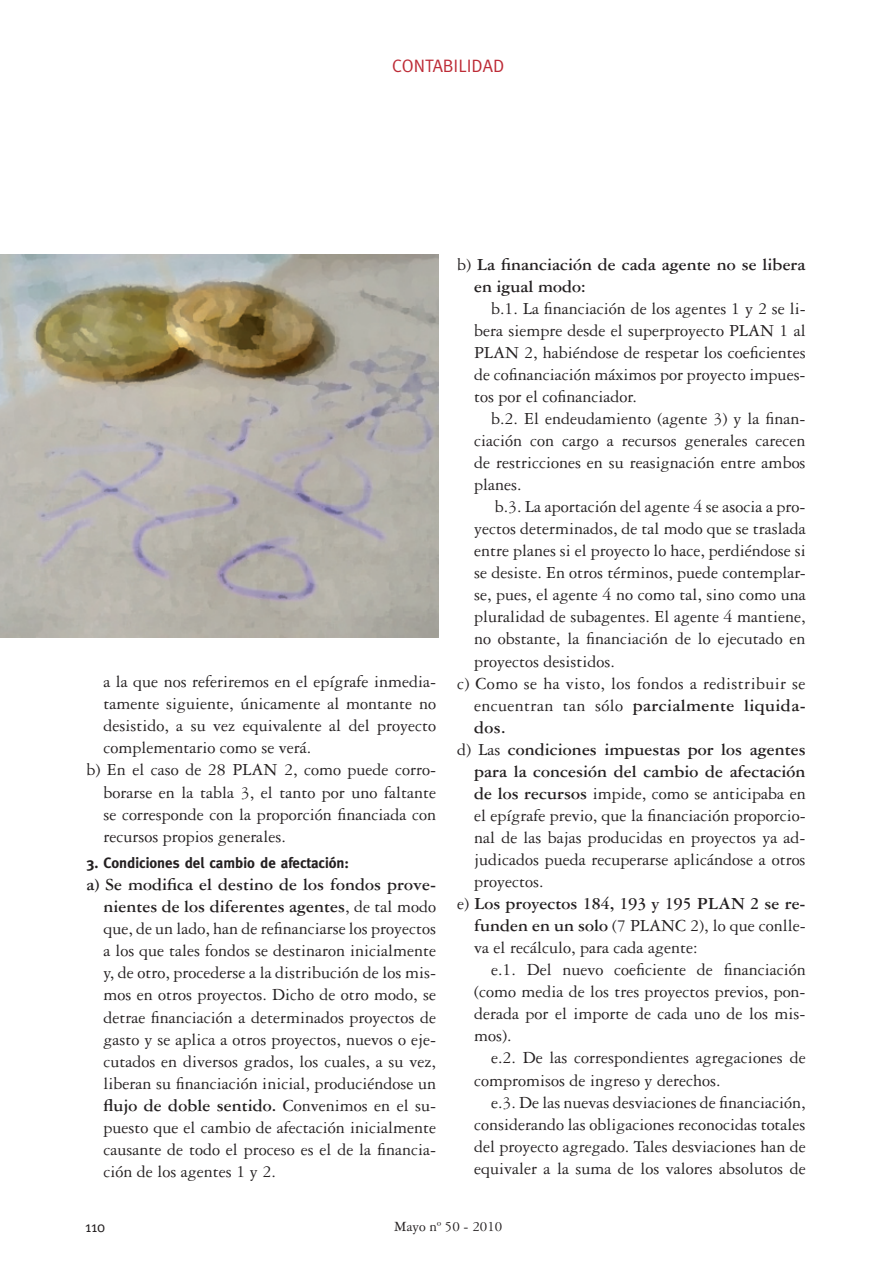
<style>
.page{position:relative;width:893px;height:1263px;background:#fff}
.page>*{position:absolute;margin:0;border:0;box-sizing:border-box;transform-origin:0 0}
.t1{font:18px/22px "Garamond Three";color:#231f20;text-align:justify}
.t2{font:700 18px/22px "Garamond Three";color:#231f20}
.t3{font:18px "Garamond Three";letter-spacing:.02em;color:#231f20}
.t4{font:700 18px "Garamond Three";letter-spacing:.02em;color:#231f20}
.t5{font:18px "Meta";color:#bd2b36}
.t6{font:700 15px "Meta";color:#231f20}
.t7{font:15px "Garamond Three";color:#231f20}
.t8{font:15px "Meta";color:#231f20}
.s1{font-weight:700}
.s2{font-weight:400}
</style>
<div class="page">
<img style="left:0;top:255px;width:438px;height:383px">
<p class="t5" style="left:392px;top:56px;width:114px">CONTABILIDAD</p>
<p class="t1" style="left:103px;top:671px;width:334px">a la que nos referiremos en el epígrafe inmedia-</p>
<p class="t1" style="left:103px;top:693px;width:334px">tamente siguiente, únicamente al montante no</p>
<p class="t1" style="left:103px;top:715px;width:334px">desistido, a su vez equivalente al del proyecto</p>
<p class="t1" style="left:103px;top:737px;width:209px">complementario como se verá.</p>
<p class="t1" style="left:86px;top:759px;width:351px">b) En el caso de 28 PLAN 2, como puede corro-</p>
<p class="t1" style="left:103px;top:781px;width:334px">borarse en la tabla 3, el tanto por uno faltante</p>
<p class="t1" style="left:103px;top:803px;width:334px">se corresponde con la proporción financiada con</p>
<p class="t1" style="left:103px;top:825px;width:184px">recursos propios generales.</p>
<p class="t6" style="left:86px;top:854px;width:264px">3. Condiciones del cambio de afectación:</p>
<p class="t1" style="left:103px;top:874px;width:334px;text-indent:-17px"><span class="s1">a) Se modifica el destino de los fondos prove&shy;nientes de los diferentes agentes</span>, de tal modo que, de un lado, han de refinanciarse los proyectos a los que tales fondos se destinaron inicialmente y, de otro, procederse a la distribución de los mis&shy;mos en otros proyectos. Dicho de otro modo, se detrae financiación a determinados proyectos de gasto y se aplica a otros proyectos, nuevos o eje&shy;cutados en diversos grados, los cuales, a su vez, liberan su financiación inicial, produciéndose un <span class="s1">flujo de doble sentido.</span> Convenimos en el su&shy;puesto que el cambio de afectación inicialmente causante de todo el proceso es el de la financia&shy;ción de los agentes 1 y 2.</p>
<p class="t2" style="left:474px;top:253px;width:333px;text-indent:-17px"><span class="s2">b)</span> La financiación de cada agente no se libera en igual modo:</p>
<p class="t1" style="left:474px;top:297px;width:333px;text-indent:17px">b.1. La financiación de los agentes 1 y 2 se li&shy;bera siempre desde el superproyecto PLAN 1 al PLAN 2, habiéndose de respetar los coeficientes de cofinanciación máximos por proyecto impues&shy;tos por el cofinanciador.</p>
<p class="t1" style="left:474px;top:408px;width:333px;text-indent:17px">b.2. El endeudamiento (agente 3) y la finan&shy;ciación con cargo a recursos generales carecen de restricciones en su reasignación entre ambos planes.</p>
<p class="t1" style="left:495px;top:496px;width:312px">b.3. La aportación del agente 4 se asocia a pro-</p>
<p class="t1" style="left:474px;top:518px;width:333px">yectos determinados, de tal modo que se traslada</p>
<p class="t1" style="left:474px;top:540px;width:333px">entre planes si el proyecto lo hace, perdiéndose si</p>
<p class="t1" style="left:474px;top:562px;width:333px">se desiste. En otros términos, puede contemplar-</p>
<p class="t1" style="left:474px;top:584px;width:333px">se, pues, el agente 4 no como tal, sino como una</p>
<p class="t1" style="left:474px;top:606px;width:333px">pluralidad de subagentes. El agente 4 mantiene,</p>
<p class="t1" style="left:474px;top:628px;width:333px">no obstante, la financiación de lo ejecutado en</p>
<p class="t1" style="left:474px;top:650px;width:142px">proyectos desistidos.</p>
<p class="t3" style="left:457px;top:673px;width:350px">c) Como se ha visto, los fondos a redistribuir se</p>
<p class="t4" style="left:474px;top:695px;width:333px"><span class="s2">encuentran tan sólo</span> parcialmente liquida-</p>
<p class="t2" style="left:474px;top:716px;width:33px">dos.</p>
<p class="t2" style="left:457px;top:738px;width:350px"><span class="s2">d) Las</span> condiciones impuestas por los agentes</p>
<p class="t2" style="left:474px;top:760px;width:333px">para la concesión del cambio de afectación</p>
<p class="t1" style="left:474px;top:782px;width:333px"><span class="s1">de los recursos</span> impide, como se anticipaba en</p>
<p class="t1" style="left:474px;top:804px;width:333px">el epígrafe previo, que la financiación proporcio-</p>
<p class="t1" style="left:474px;top:826px;width:333px">nal de las bajas producidas en proyectos ya ad-</p>
<p class="t1" style="left:474px;top:849px;width:333px">judicados pueda recuperarse aplicándose a otros</p>
<p class="t1" style="left:474px;top:871px;width:71px">proyectos.</p>
<p class="t2" style="left:457px;top:893px;width:350px"><span class="s2">e)</span> Los proyectos 184, 193 y 195 PLAN 2 se re-</p>
<p class="t1" style="left:474px;top:915px;width:333px"><span class="s1">funden en un solo</span> (7 PLANC 2), lo que conlle-</p>
<p class="t1" style="left:474px;top:937px;width:225px">va el recálculo, para cada agente:</p>
<p class="t1" style="left:491px;top:959px;width:316px">e.1. Del nuevo coeficiente de financiación</p>
<p class="t1" style="left:474px;top:981px;width:333px">(como media de los tres proyectos previos, pon-</p>
<p class="t1" style="left:474px;top:1003px;width:333px">derada por el importe de cada uno de los mis-</p>
<p class="t1" style="left:474px;top:1025px;width:39px">mos).</p>
<p class="t1" style="left:491px;top:1047px;width:316px">e.2. De las correspondientes agregaciones de</p>
<p class="t1" style="left:474px;top:1069px;width:248px">compromisos de ingreso y derechos.</p>
<p class="t1" style="left:491px;top:1091px;width:316px">e.3. De las nuevas desviaciones de financiación,</p>
<p class="t1" style="left:474px;top:1113px;width:333px">considerando las obligaciones reconocidas totales</p>
<p class="t1" style="left:474px;top:1135px;width:333px">del proyecto agregado. Tales desviaciones han de</p>
<p class="t1" style="left:474px;top:1157px;width:333px">equivaler a la suma de los valores absolutos de</p>
<p class="t8" style="left:85px;top:1218px;width:22px">110</p>
<p class="t7" style="left:394px;top:1218px;width:110px">Mayo nº 50 - 2010</p>
</div>
